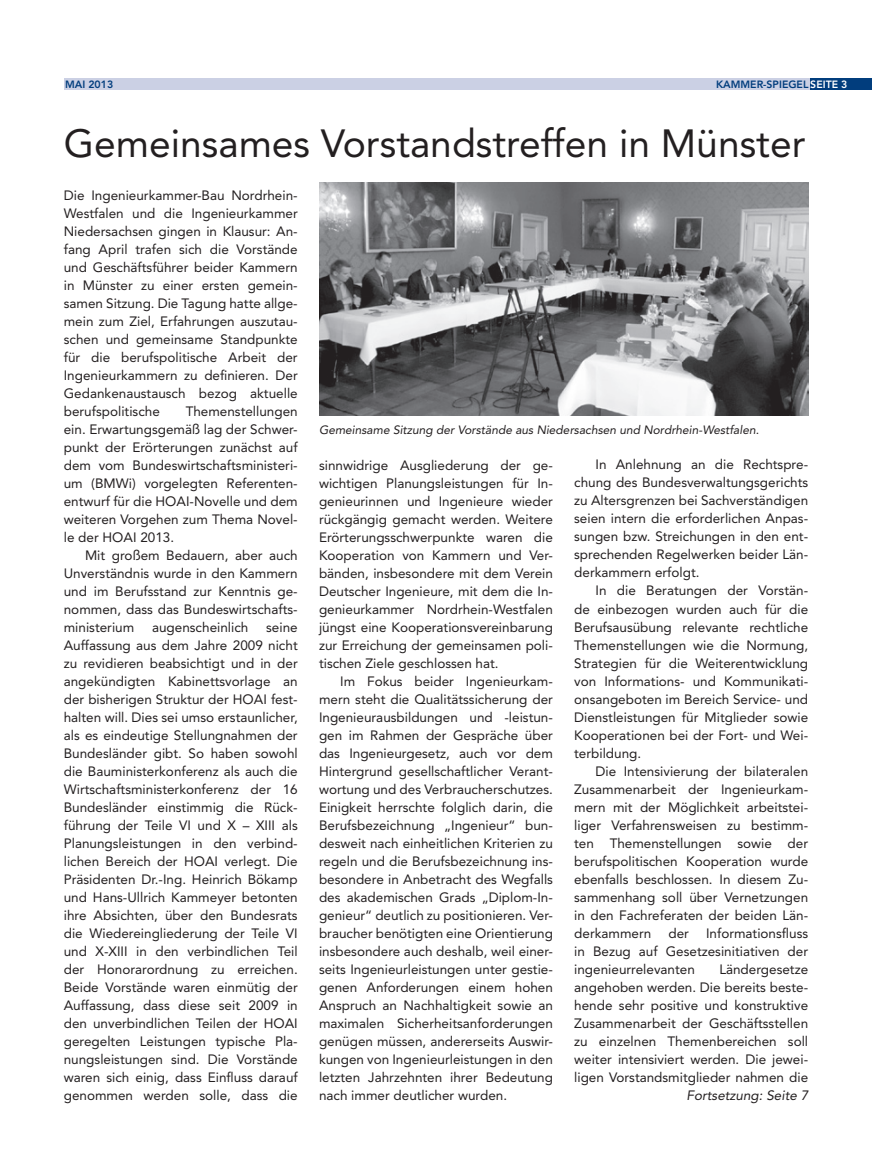
<style>
.page{position:relative;width:872px;height:1170px;background:#fff}
.page>*{position:absolute;margin:0;border:0;box-sizing:border-box;transform-origin:0 0}
.t1{font:39px "Avenir LT Std";color:#231f20}
.t2{font:13.5px/18px "Avenir LT Std";color:#231f20;text-align:justify}
.t3{font:italic 13.5px "Avenir LT Std";color:#231f20}
.t4{font:italic 12px "Avenir LT Std";color:#231f20}
.t5{font:800 10.5px "Avenir LT Std";color:#013d7d}
.s1{color:#fff}
</style>
<div class="page">
<div style="left:808px;top:79px;width:64px;height:11px;background:#013d7d"></div>
<div style="left:64px;top:79px;width:745px;height:11px;background:#cbd0e4"></div>
<img style="left:319px;top:182px;width:489px;height:234px">
<p class="t5" style="left:65px;top:78px;width:50px">MAI 2013</p>
<p class="t5" style="left:716px;top:78px;width:133px">KAMMER PIEGEL <span class="s1">SEITE 3</span></p>
<p class="t5" style="left:722px;top:78px;width:9px">AMMER</p>
<p class="t5" style="left:762px;top:78px;width:17px">-SPIEGEL</p>
<h1 class="t1" style="left:64px;top:121px;width:743px">Gemeinsames Vorstandstreffen in Münster</h1>
<p class="t2" style="left:64px;top:186px;width:235px">Die Ingenieurkammer-Bau Nordrhein-Westfalen und die Ingenieurkammer Niedersachsen gingen in Klausur: An&shy;fang April trafen sich die Vorstände und Geschäftsführer beider Kammern in Münster zu einer ersten gemein&shy;samen Sitzung. Die Tagung hatte allge&shy;mein zum Ziel, Erfahrungen auszutau&shy;schen und gemeinsame Standpunkte für die berufspolitische Arbeit der Ingenieurkammern zu definieren. Der Gedankenaustausch bezog aktuelle berufspolitische</p>
<p class="t2" style="left:64px;top:402px;width:235px;text-indent:122px">Themenstellungen ein. Erwartungsgemäß lag der Schwer&shy;punkt der Erörterungen zunächst auf dem vom Bundeswirtschaftsministeri&shy;um (BMWi) vorgelegten Referenten&shy;entwurf für die HOAI-Novelle und dem weiteren Vorgehen zum Thema Novel&shy;le der HOAI 2013.</p>
<p class="t2" style="left:64px;top:546px;width:235px;text-indent:21px">Mit großem Bedauern, aber auch Unverständnis wurde in den Kammern und im Berufsstand zur Kenntnis ge&shy;nommen, dass das Bundeswirtschafts&shy;ministerium</p>
<p class="t2" style="left:152px;top:618px;width:98px">augenscheinlich</p>
<p class="t2" style="left:64px;top:618px;width:235px;text-indent:202px">seine Auffassung aus dem Jahre 2009 nicht zu revidieren beabsichtigt und in der angekündigten Kabinettsvorlage an der bisherigen Struktur der HOAI fest&shy;halten will. Dies sei umso erstaunlicher, als es eindeutige Stellungnahmen der Bundesländer gibt. So haben sowohl die Bauministerkonferenz als auch die Wirtschaftsministerkonferenz der 16<br>Bundesländer einstimmig die Rück&shy;führung der Teile VI und X – XIII als Planungsleistungen in den verbind&shy;lichen Bereich der HOAI verlegt. Die Präsidenten Dr.-Ing. Heinrich Bökamp und Hans-Ullrich Kammeyer betonten ihre Absichten, über den Bundesrats die Wiedereingliederung der Teile VI und X-XIII in den verbindlichen Teil der Honorarordnung zu erreichen.<br>Beide Vorstände waren einmütig der Auffassung, dass diese seit 2009 in den unverbindlichen Teilen der HOAI geregelten Leistungen typische Pla&shy;nungsleistungen sind. Die Vorstände waren sich einig, dass Einfluss darauf genommen werden solle, dass die</p>
<p class="t4" style="left:319px;top:422px;width:441px">Gemeinsame Sitzung der Vorstände aus Niedersachsen und Nordrhein-Westfalen.</p>
<p class="t2" style="left:319px;top:456px;width:235px">sinnwidrige Ausgliederung der ge&shy;wichtigen Planungsleistungen für In&shy;genieurinnen und Ingenieure wieder rückgängig gemacht werden. Weitere Erörterungsschwerpunkte waren die Kooperation von Kammern und Ver&shy;bänden, insbesondere mit dem Verein Deutscher Ingenieure, mit dem die In&shy;genieurkammer Nordrhein-Westfalen jüngst eine Kooperationsvereinbarung zur Erreichung der gemeinsamen poli&shy;tischen Ziele geschlossen hat.</p>
<p class="t2" style="left:319px;top:672px;width:235px;text-indent:21px">Im Fokus beider Ingenieurkam&shy;mern steht die Qualitätssicherung der Ingenieurausbildungen und -leistun&shy;gen im Rahmen der Gespräche über das Ingenieurgesetz, auch vor dem Hintergrund gesellschaftlicher Verant&shy;wortung und des Verbraucherschutzes.<br>Einigkeit herrschte folglich darin, die Berufsbezeichnung „Ingenieur“ bun&shy;desweit nach einheitlichen Kriterien zu regeln und die Berufsbezeichnung ins&shy;besondere in Anbetracht des Wegfalls des akademischen Grads „Diplom-In&shy;genieur“ deutlich zu positionieren. Ver&shy;braucher benötigten eine Orientierung insbesondere auch deshalb, weil einer&shy;seits Ingenieurleistungen unter gestie&shy;genen Anforderungen einem hohen Anspruch an Nachhaltigkeit sowie an maximalen Sicherheitsanforderungen genügen müssen, andererseits Auswir&shy;kungen von Ingenieurleistungen in den letzten Jahrzehnten ihrer Bedeutung nach immer deutlicher wurden.</p>
<p class="t2" style="left:574px;top:456px;width:235px;text-indent:21px">In Anlehnung an die Rechtspre&shy;chung des Bundesverwaltungsgerichts zu Altersgrenzen bei Sachverständigen seien intern die erforderlichen Anpas&shy;sungen bzw. Streichungen in den ent&shy;sprechenden Regelwerken beider Län&shy;derkammern erfolgt.</p>
<p class="t2" style="left:574px;top:582px;width:235px;text-indent:21px">In die Beratungen der Vorstän&shy;de einbezogen wurden auch für die Berufsausübung relevante rechtliche Themenstellungen wie die Normung, Strategien für die Weiterentwicklung von Informations- und Kommunikati&shy;onsangeboten im Bereich Service- und Dienstleistungen für Mitglieder sowie Kooperationen bei der Fort- und Wei&shy;terbildung.</p>
<p class="t2" style="left:574px;top:762px;width:235px;text-indent:21px">Die Intensivierung der bilateralen Zusammenarbeit der Ingenieurkam&shy;mern mit der Möglichkeit arbeitstei&shy;liger Verfahrensweisen zu bestimm&shy;ten Themenstellungen sowie der berufspolitischen Kooperation wurde ebenfalls beschlossen. In diesem Zu&shy;sammenhang soll über Vernetzungen in den Fachreferaten der beiden Län&shy;derkammern</p>
<p class="t2" style="left:574px;top:923px;width:235px;text-indent:132px">Informationsfluss in Bezug auf Gesetzesinitiativen der ingenieurrelevanten</p>
<p class="t2" style="left:668px;top:923px;width:22px">der</p>
<p class="t2" style="left:574px;top:959px;width:235px;text-indent:145px">Ländergesetze angehoben werden. Die bereits beste&shy;hende sehr positive und konstruktive Zusammenarbeit der Geschäftsstellen zu einzelnen Themenbereichen soll weiter intensiviert werden. Die jewei&shy;ligen Vorstandsmitglieder nahmen die</p>
<p class="t3" style="left:686px;top:1087px;width:123px">Fortsetzung: Seite 7</p>
</div>
